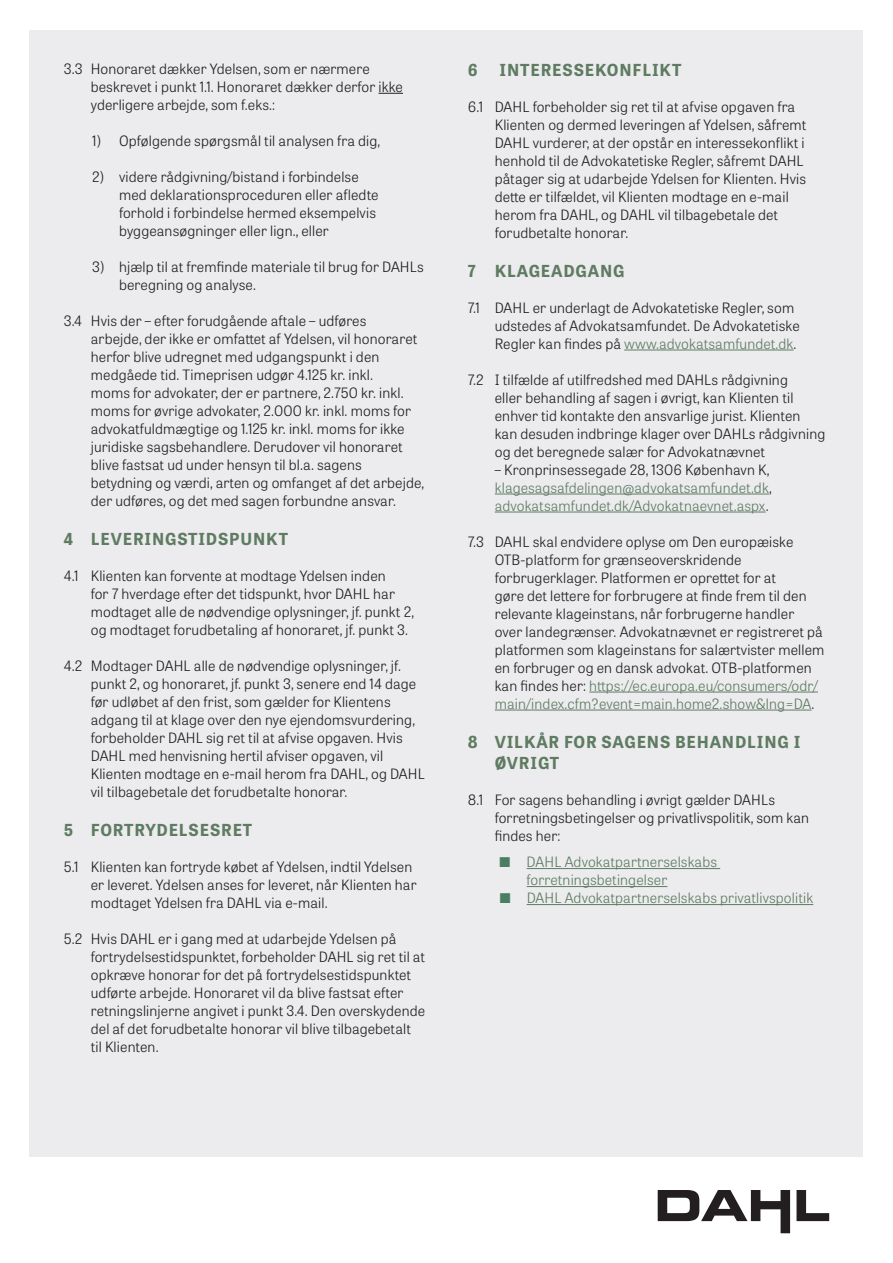
<style>
.page{position:relative;width:893px;height:1263px;background:#fff}
.page>*{position:absolute;margin:0;border:0;box-sizing:border-box;transform-origin:0 0}
.t1{font:700 16.5px/21px "Tablet Gothic";letter-spacing:.05em;color:#5f7c63}
.t2{font:300 14.25px/18px "Tablet Gothic";letter-spacing:.01em;color:#231f20}
.t3{font:300 14.25px/18px "Tablet Gothic";letter-spacing:.01em;color:#5f7c63}
.s1{color:#5f7c63}
.s2{color:#231f20}
.s3{color:#497e63}
</style>
<div class="page">
<div style="left:30px;top:30px;width:833px;height:1127px;background:#ececee"></div>
<svg style="left:658px;top:1190px;width:132px;height:43px"></svg>
<svg style="left:796px;top:1190px;width:33px;height:31px"></svg>
<svg style="left:378px;top:93px;width:25px;height:1px"></svg>
<hr style="left:624px;top:350px;width:170px;height:1px;background:#5f7c63">
<hr style="left:495px;top:494px;width:274px;height:1px;background:#5f7c63">
<hr style="left:495px;top:512px;width:271px;height:1px;background:#5f7c63">
<hr style="left:589px;top:692px;width:229px;height:1px;background:#5f7c63">
<hr style="left:495px;top:710px;width:317px;height:1px;background:#5f7c63">
<hr style="left:527px;top:868px;width:193px;height:1px;background:#5f7c63">
<hr style="left:527px;top:886px;width:140px;height:1px;background:#5f7c63">
<hr style="left:527px;top:904px;width:286px;height:1px;background:#5f7c63">
<p class="t2" style="left:91px;top:59px;width:314px;text-indent:-27px">3.3 Honoraret dækker Ydelsen, som er nærmere beskrevet i punkt 1.1. Honoraret dækker derfor ikke yderligere arbejde, som f.eks.:</p>
<p class="t2" style="left:92px;top:131px;width:289px">1) Opfølgende spørgsmål til analysen fra dig,</p>
<p class="t2" style="left:119px;top:167px;width:261px;text-indent:-27px">2) videre rådgivning/bistand i forbindelse med deklarationsproceduren eller afledte forhold i forbindelse hermed eksempelvis byggeansøgninger eller lign., eller</p>
<p class="t2" style="left:119px;top:257px;width:306px;text-indent:-27px">3) hjælp til at fremfinde materiale til brug for DAHLs beregning og analyse.</p>
<p class="t2" style="left:91px;top:311px;width:335px;text-indent:-27px">3.4 Hvis der – efter forudgående aftale – udføres<br>arbejde, der ikke er omfattet af Ydelsen, vil honoraret herfor blive udregnet med udgangspunkt i den medgåede tid. Timeprisen udgør 4.125 kr. inkl.<br>moms for advokater, der er partnere, 2.750 kr. inkl. moms for øvrige advokater, 2.000 kr. inkl. moms for advokatfuldmægtige og 1.125 kr. inkl. moms for ikke juridiske sagsbehandlere. Derudover vil honoraret blive fastsat ud under hensyn til bl.a. sagens betydning og værdi, arten og omfanget af det arbejde, der udføres, og det med sagen forbundne ansvar.</p>
<p class="t1" style="left:64px;top:528px;width:226px">4 LEVERINGSTIDSPUNKT</p>
<p class="t2" style="left:91px;top:566px;width:325px;text-indent:-27px">4.1 Klienten kan forvente at modtage Ydelsen inden<br>for 7 hverdage efter det tidspunkt, hvor DAHL har modtaget alle de nødvendige oplysninger, jf. punkt 2, og modtaget forudbetaling af honoraret, jf. punkt 3.</p>
<p class="t2" style="left:91px;top:656px;width:336px;text-indent:-27px">4.2 Modtager DAHL alle de nødvendige oplysninger, jf. punkt 2, og honoraret, jf. punkt 3, senere end 14 dage før udløbet af den frist, som gælder for Klientens adgang til at klage over den nye ejendomsvurdering, forbeholder DAHL sig ret til at afvise opgaven. Hvis DAHL med henvisning hertil afviser opgaven, vil Klienten modtage en e-mail herom fra DAHL, og DAHL vil tilbagebetale det forudbetalte honorar.</p>
<p class="t1" style="left:64px;top:819px;width:190px">5 FORTRYDELSESRET</p>
<p class="t2" style="left:91px;top:857px;width:327px;text-indent:-27px">5.1 Klienten kan fortryde købet af Ydelsen, indtil Ydelsen er leveret. Ydelsen anses for leveret, når Klienten har modtaget Ydelsen fra DAHL via e-mail.</p>
<p class="t2" style="left:91px;top:929px;width:336px;text-indent:-27px">5.2 Hvis DAHL er i gang med at udarbejde Ydelsen på fortrydelsestidspunktet, forbeholder DAHL sig ret til at opkræve honorar for det på fortrydelsestidspunktet udførte arbejde. Honoraret vil da blive fastsat efter retningslinjerne angivet i punkt 3.4. Den overskydende del af det forudbetalte honorar vil blive tilbagebetalt til Klienten.</p>
<p class="t1" style="left:468px;top:58px;width:11px">6</p>
<p class="t1" style="left:500px;top:58px;width:183px">INTERESSEKONFLIKT</p>
<p class="t2" style="left:495px;top:97px;width:313px;text-indent:-27px">6.1 DAHL forbeholder sig ret til at afvise opgaven fra Klienten og dermed leveringen af Ydelsen, såfremt DAHL vurderer, at der opstår en interessekonflikt i henhold til de Advokatetiske Regler, såfremt DAHL påtager sig at udarbejde Ydelsen for Klienten. Hvis dette er tilfældet, vil Klienten modtage en e-mail herom fra DAHL, og DAHL vil tilbagebetale det forudbetalte honorar.</p>
<p class="t1" style="left:468px;top:259px;width:159px">7 KLAGEADGANG</p>
<p class="t2" style="left:495px;top:298px;width:307px;text-indent:-27px">7.1 DAHL er underlagt de Advokatetiske Regler, som udstedes af Advokatsamfundet. De Advokatetiske<br>Regler kan findes på <span class="s1">www.advokatsamfundet.dk</span>.</p>
<p class="t2" style="left:495px;top:370px;width:332px;text-indent:-27px">7.2 I tilfælde af utilfredshed med DAHLs rådgivning<br>eller behandling af sagen i øvrigt, kan Klienten til enhver tid kontakte den ansvarlige jurist. Klienten kan desuden indbringe klager over DAHLs rådgivning og det beregnede salær for Advokatnævnet</p>
<p class="t3" style="left:495px;top:460px;width:278px"><span class="s2">– Kronprinsessegade 28, 1306 København K, </span>klagesagsafdelingen@advokatsamfundet.dk<span class="s2">, </span>advokatsamfundet.dk/Advokatnaevnet.aspx<span class="s2">.</span></p>
<p class="t2" style="left:495px;top:532px;width:331px;text-indent:-27px">7.3 DAHL skal endvidere oplyse om Den europæiske OTB-platform for grænseoverskridende forbrugerklager. Platformen er oprettet for at<br>gøre det lettere for forbrugere at finde frem til den relevante klageinstans, når forbrugerne handler over landegrænser. Advokatnævnet er registreret på platformen som klageinstans for salærtvister mellem en forbruger og en dansk advokat. OTB-platformen kan findes her: <span class="s1">https://ec.europa.eu/consumers/odr/ main/index.cfm?event=main.home2.show&amp;lng=DA</span>.</p>
<p class="t1" style="left:495px;top:730px;width:307px;text-indent:-27px">8 VILKÅR FOR SAGENS BEHANDLING I<br>ØVRIGT</p>
<p class="t2" style="left:495px;top:790px;width:316px;text-indent:-27px">8.1 For sagens behandling i øvrigt gælder DAHLs forretningsbetingelser og privatlivspolitik, som kan findes her:</p>
<p class="t3" style="left:527px;top:852px;width:192px;text-indent:-27px"><span class="s3">■</span> DAHL Advokatpartnerselskabs forretningsbetingelser</p>
<p class="t3" style="left:500px;top:888px;width:315px"><span class="s3">■</span> DAHL Advokatpartnerselskabs privatlivspolitik</p>
</div>
